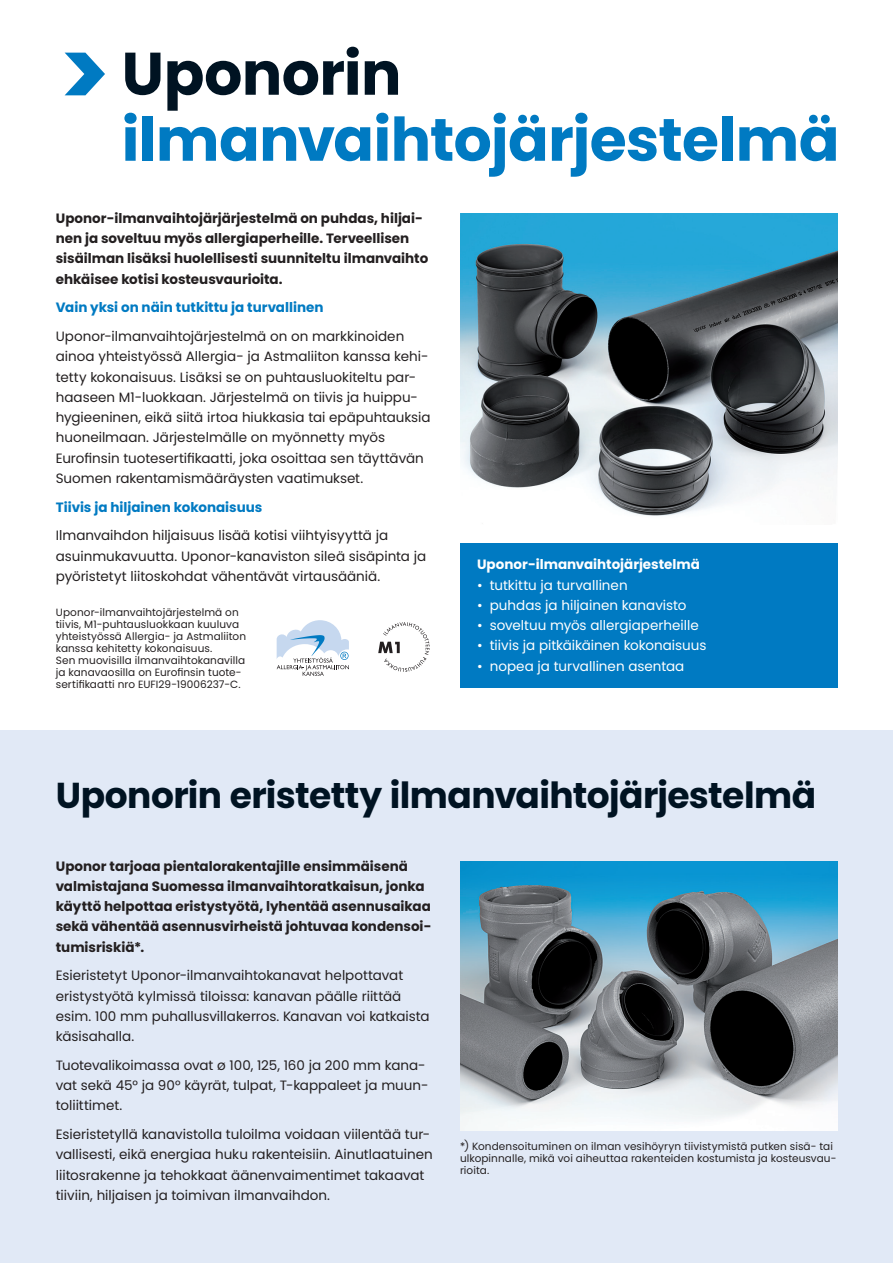
<style>
.page{position:relative;width:893px;height:1263px;background:#fff}
.page>*{position:absolute;margin:0;border:0;box-sizing:border-box;transform-origin:0 0}
.Large_Header_-_45pt{font:700 60px/66px "Poppins";letter-spacing:-.01em;color:#007ac2}
.Pääotsikko_esitteet{font:700 36px "Poppins";letter-spacing:-.015em;color:#001322}
.Leipäteksti_suomi{font:13.5px/20.2px "Poppins";color:#231f20}
.Ingressit{font:700 13.5px/20.2px "Poppins";color:#231f20}
.Väliotsikko{font:13.5px/20.2px "Poppins";color:#231f20}
.t1{font:13.5px "Poppins";color:#fff}
.Väliotsikko-2{font:700 13.5px "Poppins";color:#007ac2}
.Väliotsikko-3{font:700 13.5px "Poppins";color:#fff}
.Kuvatekstit_captions{font:10.5px/12px "Poppins";letter-spacing:.005em;color:#231f20}
.s1{color:#001322}
</style>
<div class="page">
<div style="left:0;top:730px;width:893px;height:533px;background:#e1e9f6"></div>
<img style="left:460px;top:861px;width:377px;height:269px">
<img style="left:378px;top:622px;width:52px;height:50px">
<img style="left:460px;top:213px;width:377px;height:303px">
<svg style="left:277px;top:620px;width:72px;height:56px"></svg>
<div style="left:460px;top:543px;width:377px;height:145px;background:#007ac2"></div>
<svg style="left:65px;top:53px;width:40px;height:42px"></svg>
<p class="Large_Header_-_45pt" style="left:122px;top:41px;width:719px"><span class="s1">Uponorin </span>ilmanvaihtojärjestelmä</p>
<p class="Ingressit" style="left:56px;top:208px;width:374px">Uponor-ilmanvaihtojärjärjestelmä on puhdas, hiljai&shy;nen ja soveltuu myös allergiaperheille. Terveellisen sisäilman lisäksi huolellisesti suunniteltu ilmanvaihto ehkäisee kotisi kosteusvaurioita.</p>
<p class="Väliotsikko-2" style="left:56px;top:300px;width:269px">Vain yksi on näin tutkittu ja turvallinen</p>
<p class="Väliotsikko" style="left:56px;top:326px;width:376px">Uponor-ilmanvaihtojärjestelmä on on markkinoiden ainoa yhteistyössä Allergia- ja Astmaliiton kanssa kehi&shy;tetty kokonaisuus. Lisäksi se on puhtausluokiteltu par&shy;haaseen M1-luokkaan. Järjestelmä on tiivis ja huippu&shy;hygieeninen, eikä siitä irtoa hiukkasia tai epäpuhtauksia huoneilmaan. Järjestelmälle on myönnetty myös Eurofinsin tuotesertifikaatti, joka osoittaa sen täyttävän Suomen rakentamismääräysten vaatimukset.</p>
<p class="Väliotsikko-2" style="left:56px;top:499px;width:208px">Tiivis ja hiljainen kokonaisuus</p>
<p class="Leipäteksti_suomi" style="left:56px;top:526px;width:372px">Ilmanvaihdon hiljaisuus lisää kotisi viihtyisyyttä ja asuinmukavuutta. Uponor-kanaviston sileä sisäpinta ja pyöristetyt liitoskohdat vähentävät virtausääniä.</p>
<p class="Kuvatekstit_captions" style="left:56px;top:606px;width:192px">Uponor-ilmanvaihtojärjestelmä on tiivis, M1-puhtausluokkaan kuuluva yhteistyössä Allergia- ja Astmaliiton kanssa kehitetty kokonaisuus.<br>Sen muovisilla ilmanvaihtokanavilla ja kanavaosilla on Eurofinsin tuote&shy;sertifikaatti nro EUFI29-19006237- C.</p>
<p class="Väliotsikko-3" style="left:477px;top:557px;width:224px">Uponor-ilmanvaihtojärjestelmä</p>
<p class="t1" style="left:477px;top:577px;width:152px">• tutkittu ja turvallinen</p>
<p class="t1" style="left:477px;top:597px;width:211px">• puhdas ja hiljainen kanavisto</p>
<p class="t1" style="left:477px;top:618px;width:223px">• soveltuu myös allergiaperheille</p>
<p class="t1" style="left:477px;top:638px;width:231px">• tiivis ja pitkäikäinen kokonaisuus</p>
<p class="t1" style="left:477px;top:658px;width:209px">• nopea ja turvallinen asentaa</p>
<p class="Pääotsikko_esitteet" style="left:56px;top:775px;width:762px">Uponorin eristetty ilmanvaihtojärjestelmä</p>
<p class="Ingressit" style="left:56px;top:856px;width:377px">Uponor tarjoaa pientalorakentajille ensimmäisenä valmistajana Suomessa ilmanvaihtoratkaisun, jonka käyttö helpottaa eristystyötä, lyhentää asennusaikaa sekä vähentää asennusvirheistä johtuvaa kondensoi&shy;tumisriskiä*.</p>
<p class="Leipäteksti_suomi" style="left:56px;top:965px;width:375px">Esieristetyt Uponor-ilmanvaihtokanavat helpottavat eristystyötä kylmissä tiloissa: kanavan päälle riittää esim. 100 mm puhallusvillakerros. Kanavan voi katkaista käsisahalla.</p>
<p class="Leipäteksti_suomi" style="left:56px;top:1055px;width:374px">Tuotevalikoimassa ovat ø 100, 125, 160 ja 200 mm kana&shy;vat sekä 45° ja 90° käyrät, tulpat, T-kappaleet ja muun&shy;toliittimet.</p>
<p class="Leipäteksti_suomi" style="left:56px;top:1124px;width:378px">Esieristetyllä kanavistolla tuloilma voidaan viilentää tur&shy;vallisesti, eikä energiaa huku rakenteisiin. Ainutlaatuinen liitosrakenne ja tehokkaat äänenvaimentimet takaavat tiiviin, hiljaisen ja toimivan ilmanvaihdon.</p>
<p class="Kuvatekstit_captions" style="left:460px;top:1141px;width:378px">*) Kondensoituminen on ilman vesihöyryn tiivistymistä putken sisä- tai ulkopinnalle, mikä voi aiheuttaa rakenteiden kostumista ja kosteusvau&shy;rioita.</p>
</div>
